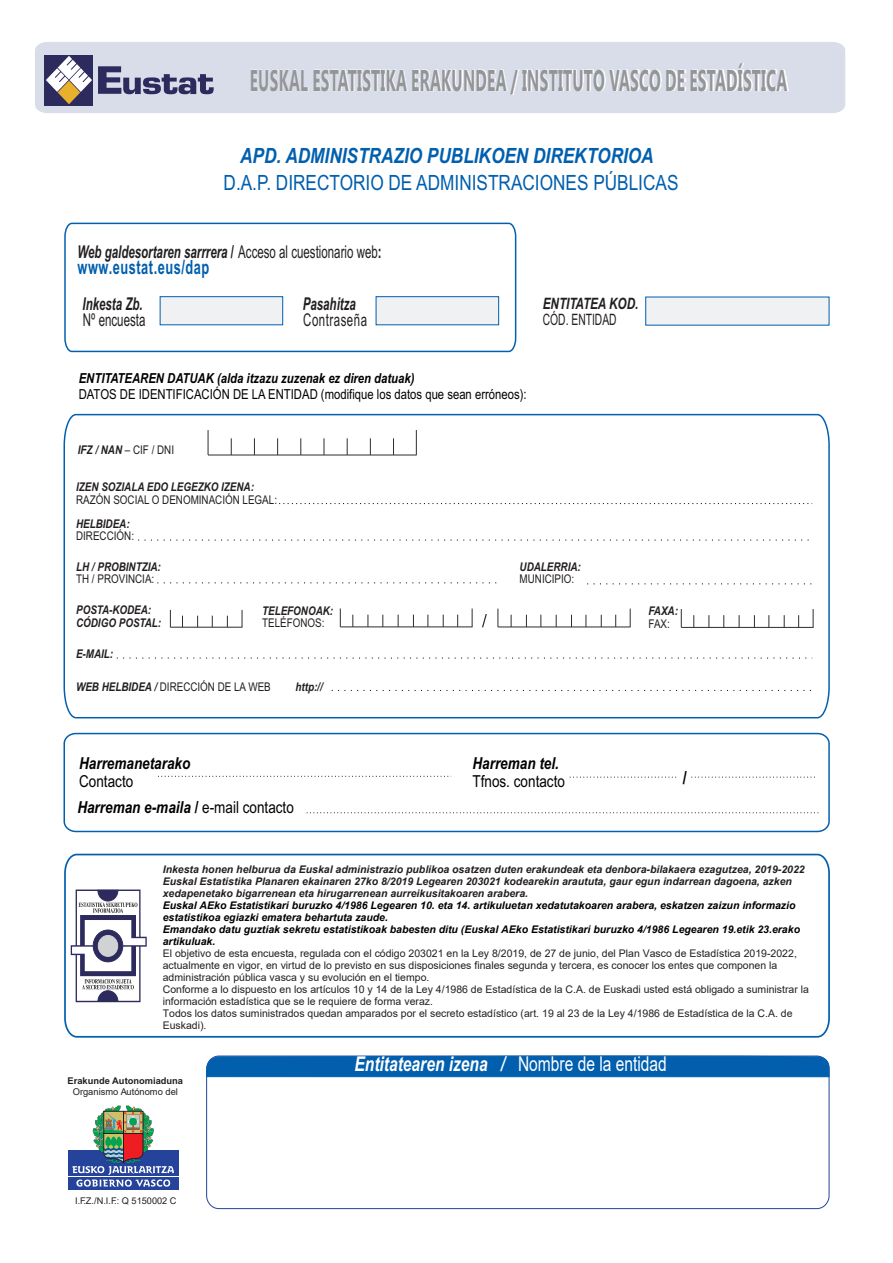
<style>
.page{position:relative;width:893px;height:1263px;background:#fff}
.page>*{position:absolute;margin:0;border:0;box-sizing:border-box;transform-origin:0 0}
.t1{font:700 30px "Ebrima";letter-spacing:.015em;color:#939598;scale:.52 1}
.t2{font:21px "Arial Narrow";color:#015fae}
.t3{font:italic 700 21px "Arial Narrow";color:#015fae}
.t4{font:italic 700 20.4px "Arial";color:#fff;scale:.76 1}
.t5{font:700 19.65px "Arial Narrow";letter-spacing:.035em;color:#015fae;scale:.8 1}
.t6{font:700 17.85px "Arial Narrow";color:#000}
.t7{font:italic 700 17.7px "Arial Narrow";color:#231f20;scale:.8 1}
.t8{font:17.7px "Arial Narrow";letter-spacing:.035em;color:#231f20;scale:.8 1}
.t9{font:17.7px "Arial Narrow";color:#231f20;scale:.8 1}
.t10{font:italic 700 16.5px "Arial Narrow";color:#000}
.t11{font:16.5px "Arial Narrow";color:#000}
.t12{font:italic 700 15.75px "Arial Narrow";color:#231f20;scale:.91 1}
.t13{font:15.75px "Arial Narrow";color:#231f20;scale:.8 1}
.t14{font:13.8px "Arial Narrow";color:#000}
.t15{font:italic 700 13.8px "Arial Narrow";color:#000}
.t16{font:12px "Arial Narrow";color:#231f20}
.t17{font:italic 700 12px/12.5px "Arial Narrow";color:#231f20}
.t18{font:italic 700 10.5px/12px "Arial";color:#000}
.t19{font:10.5px/12px "Arial";color:#231f20}
.t20{font:700 9.3px "Arial";color:#231f20}
.t21{font:9.3px "Arial";color:#231f20}
.t22{font:9.15px "Arial";color:#231f20}
.s1{font-style:normal}
.s2{font-weight:400;font-style:normal}
.s3{font-weight:700;font-style:italic}
.s4{color:#231f20}
.s5{font-style:inherit}
.s6{font-weight:400;font-style:normal;color:#231f20}
</style>
<div class="page">
<svg style="left:206px;top:1055px;width:623px;height:22px;background:#0963af"></svg>
<svg style="left:64px;top:853px;width:766px;height:185px"></svg>
<div style="left:68px;top:1150px;width:110px;height:40px;background:#25439b"></div>
<hr style="left:68px;top:1176px;width:111px;height:1px;background:#fff">
<svg style="left:72px;top:1105px;width:102px;height:82px"></svg>
<div style="left:645px;top:297px;width:184px;height:28px;background:#f0f1f2"></div>
<svg style="left:64px;top:222px;width:453px;height:131px"></svg>
<div style="left:160px;top:296px;width:123px;height:29px;background:#f0f1f2;border:1px solid #015fae"></div>
<div style="left:376px;top:296px;width:123px;height:29px;background:#f0f1f2;border:1px solid #015fae"></div>
<svg style="left:63px;top:732px;width:767px;height:101px"></svg>
<svg style="left:691px;top:777px;width:125px;height:1px"></svg>
<svg style="left:570px;top:777px;width:109px;height:1px"></svg>
<div style="left:35px;top:42px;width:810px;height:71px;background:#d9dde9"></div>
<img style="left:251px;top:64px;width:537px;height:31px">
<div style="left:45px;top:55px;width:48px;height:50px;background:#2d2b5e"></div>
<svg style="left:46px;top:56px;width:46px;height:48px"></svg>
<svg style="left:98px;top:66px;width:116px;height:28px;background:#888aa8"></svg>
<svg style="left:63px;top:413px;width:767px;height:306px"></svg>
<hr style="left:208px;top:455px;width:209px;height:1px;background:#2c2d2d">
<svg style="left:300px;top:438px;width:1px;height:17px"></svg>
<svg style="left:324px;top:438px;width:1px;height:17px"></svg>
<svg style="left:277px;top:438px;width:1px;height:17px"></svg>
<svg style="left:347px;top:438px;width:1px;height:17px"></svg>
<svg style="left:254px;top:438px;width:1px;height:17px"></svg>
<svg style="left:370px;top:438px;width:1px;height:17px"></svg>
<svg style="left:231px;top:438px;width:1px;height:17px"></svg>
<svg style="left:208px;top:430px;width:1px;height:25px"></svg>
<svg style="left:416px;top:430px;width:1px;height:25px"></svg>
<hr style="left:170px;top:627px;width:72px;height:1px;background:#2c2d2d">
<svg style="left:242px;top:610px;width:1px;height:17px"></svg>
<svg style="left:170px;top:610px;width:1px;height:17px"></svg>
<svg style="left:482px;top:614px;width:5px;height:13px"></svg>
<svg style="left:393px;top:438px;width:1px;height:17px"></svg>
<svg style="left:278px;top:502px;width:535px;height:3px"></svg>
<svg style="left:137px;top:539px;width:676px;height:2px"></svg>
<svg style="left:156px;top:582px;width:344px;height:2px"></svg>
<svg style="left:586px;top:583px;width:227px;height:2px"></svg>
<hr style="left:498px;top:627px;width:132px;height:1px;background:#2c2d2d">
<svg style="left:556px;top:615px;width:1px;height:12px"></svg>
<svg style="left:571px;top:615px;width:1px;height:12px"></svg>
<svg style="left:540px;top:615px;width:1px;height:12px"></svg>
<svg style="left:586px;top:615px;width:1px;height:12px"></svg>
<svg style="left:526px;top:615px;width:1px;height:12px"></svg>
<svg style="left:615px;top:615px;width:1px;height:12px"></svg>
<svg style="left:601px;top:615px;width:1px;height:12px"></svg>
<svg style="left:511px;top:615px;width:1px;height:12px"></svg>
<svg style="left:630px;top:609px;width:1px;height:18px"></svg>
<svg style="left:498px;top:609px;width:1px;height:18px"></svg>
<hr style="left:340px;top:626px;width:132px;height:1px;background:#2c2d2d">
<svg style="left:398px;top:615px;width:1px;height:12px"></svg>
<svg style="left:413px;top:615px;width:1px;height:12px"></svg>
<svg style="left:382px;top:615px;width:1px;height:12px"></svg>
<svg style="left:427px;top:615px;width:1px;height:12px"></svg>
<svg style="left:368px;top:615px;width:1px;height:12px"></svg>
<svg style="left:457px;top:615px;width:1px;height:12px"></svg>
<svg style="left:443px;top:615px;width:1px;height:12px"></svg>
<svg style="left:352px;top:615px;width:1px;height:12px"></svg>
<svg style="left:472px;top:608px;width:1px;height:19px"></svg>
<svg style="left:340px;top:608px;width:1px;height:19px"></svg>
<hr style="left:681px;top:627px;width:132px;height:1px;background:#2c2d2d">
<svg style="left:739px;top:615px;width:1px;height:12px"></svg>
<svg style="left:754px;top:615px;width:1px;height:12px"></svg>
<svg style="left:723px;top:615px;width:1px;height:12px"></svg>
<svg style="left:768px;top:615px;width:1px;height:12px"></svg>
<svg style="left:708px;top:615px;width:1px;height:12px"></svg>
<svg style="left:798px;top:615px;width:1px;height:12px"></svg>
<svg style="left:784px;top:615px;width:1px;height:12px"></svg>
<svg style="left:693px;top:615px;width:1px;height:12px"></svg>
<svg style="left:813px;top:609px;width:1px;height:18px"></svg>
<svg style="left:681px;top:609px;width:1px;height:18px"></svg>
<svg style="left:116px;top:657px;width:697px;height:2px"></svg>
<svg style="left:331px;top:689px;width:482px;height:2px"></svg>
<h1 class="t1" style="left:250px;top:68px;width:1035px">EUSKAL ESTATISTIKA ERAKUNDEA / INSTITUTO VASCO DE ESTADÍSTICA</h1>
<h2 class="t3" style="left:240px;top:147px;width:415px">APD. ADMINISTRAZIO PUBLIKOEN DIREKTORIOA</h2>
<h2 class="t2" style="left:224px;top:174px;width:456px">D.A.P. DIRECTORIO DE ADMINISTRACIONES PÚBLICAS</h2>
<h3 class="t7" style="left:77px;top:245px;width:382px">Web galdesortaren sarrrera <span class="s1">/</span> <span class="s2">Acceso al cuestionario web</span><span class="s1">:</span></h3>
<h3 class="t5" style="left:78px;top:259px;width:166px">www.eustat.eus/dap</h3>
<h3 class="t7" style="left:303px;top:297px;width:68px">Pasahitza</h3>
<h3 class="t8" style="left:303px;top:313px;width:81px">Contraseña</h3>
<h3 class="t7" style="left:82px;top:297px;width:77px">Inkesta Zb.</h3>
<h3 class="t9" style="left:83px;top:313px;width:80px">Nº encuesta</h3>
<h3 class="t12" style="left:543px;top:298px;width:107px">ENTITATEA KOD.</h3>
<h3 class="t13" style="left:543px;top:313px;width:94px">CÓD. ENTIDAD</h3>
<h3 class="t15" style="left:79px;top:373px;width:337px">ENTITATEAREN DATUAK (alda itzazu zuzenak ez diren datuak)</h3>
<h3 class="t14" style="left:79px;top:389px;width:449px">DATOS DE IDENTIFICACIÓN DE LA ENTIDAD (modifique los datos que sean erróneos):</h3>
<p class="t16" style="left:78px;top:445px;width:98px"><span class="s3">IFZ / NAN</span> – CIF / DNI</p>
<p class="t17" style="left:76px;top:482px;width:179px">IZEN SOZIALA EDO LEGEZKO IZENA:</p>
<p class="t16" style="left:76px;top:495px;width:202px">RAZÓN SOCIAL O DENOMINACIÓN LEGAL:</p>
<p class="t17" style="left:76px;top:518px;width:55px">HELBIDEA:</p>
<p class="t16" style="left:76px;top:531px;width:59px">DIRECCIÓN:</p>
<p class="t17" style="left:76px;top:562px;width:86px">LH / PROBINTZIA:</p>
<p class="t16" style="left:76px;top:575px;width:80px">TH / PROVINCIA:</p>
<p class="t17" style="left:76px;top:605px;width:86px">POSTA-KODEA:<br>CÓDIGO POSTAL:</p>
<p class="t17" style="left:262px;top:606px;width:73px">TELEFONOAK:</p>
<p class="t16" style="left:262px;top:619px;width:64px">TELÉFONOS:</p>
<p class="t17" style="left:76px;top:649px;width:39px">E-MAIL:</p>
<p class="t16" style="left:76px;top:682px;width:196px"><span class="s3">WEB HELBIDEA /</span> DIRECCIÓN DE LA WEB</p>
<p class="t17" style="left:295px;top:681px;width:29px">http://</p>
<h3 class="t10" style="left:79px;top:757px;width:113px">Harremanetarako</h3>
<h3 class="t11" style="left:79px;top:775px;width:56px">Contacto</h3>
<h3 class="t10" style="left:77px;top:801px;width:218px">Harreman e-maila <span class="s1">/</span> <span class="s2">e-mail contacto</span></h3>
<p class="t17" style="left:520px;top:562px;width:63px">UDALERRIA:</p>
<p class="t16" style="left:520px;top:575px;width:56px">MUNICIPIO:</p>
<p class="t17" style="left:648px;top:606px;width:31px">FAXA:</p>
<p class="t16" style="left:648px;top:619px;width:23px">FAX:</p>
<h3 class="t10" style="left:472px;top:757px;width:88px">Harreman tel.</h3>
<h3 class="t11" style="left:472px;top:775px;width:94px">Tfnos. contacto</h3>
<h3 class="t6" style="left:683px;top:770px;width:6px">/</h3>
<p class="t18" style="left:163px;top:863px;width:643px"><span class="s4">Inkesta honen helburua da Euskal administrazio publikoa osatzen duten erakundeak eta denbora-bilakaera ezagutzea, 2019-2022<br>Euskal Estatistika Planaren ekainaren 27ko 8/2019 Legearen 203021 kodearekin araututa</span><span class="s4">, gaur egun indarrean dagoena, azken xedapenetako bigarrenean eta hirugarrenean aurreikusitakoaren arabera</span><span class="s4">.<br></span>Euskal AEko Estatistikari buruzko 4/1986 Legearen 10. eta 14. artikuluetan xedatutakoaren arabera, eskatzen zaizun informazio estatistikoa egiazki ematera behartuta zaude.<br>Emandako datu guztiak sekretu estatistikoak babesten ditu (Euskal AEko Estatistikari buruzko 4/1986 Legearen 19.etik <span class="s5">23.erako artikuluak.<br></span><span class="s6">El objetivo de esta encuesta</span><span class="s6">, regulada con el código 203021</span> <span class="s6">en la Ley 8/2019, de 27 de junio, del Plan Vasco de Estadística 2019-2022</span><span class="s6">, actualmente en vigor, en virtud de lo previsto en sus disposiciones finales segunda y tercera, es conocer los entes que componen la administración pública vasca y su evolución en el tiempo.</span></p>
<p class="t19" style="left:163px;top:983px;width:648px">Conforme a lo dispuesto en los artículos 10 y 14 de la Ley 4/1986 de Estadística de la C.A. de Euskadi usted está obligado a suministrar la información estadística que se le requiere de forma veraz.<br>Todos los datos suministrados quedan amparados por el secreto estadístico (art. 19 al 23 de la Ley 4/1986 de Estadística de la C.A. de Euskadi).</p>
<p class="t20" style="left:68px;top:1078px;width:117px">Erakunde Autonomiaduna</p>
<p class="t21" style="left:73px;top:1085px;width:107px">Organismo Autónomo del</p>
<p class="t22" style="left:75px;top:1194px;width:103px">I.F.Z./N.I.F.: Q 5150002 C</p>
<h3 class="t4" style="left:355px;top:1056px;width:412px">Entitatearen izena / <span class="s2">Nombre de la entidad</span></h3>
</div>
